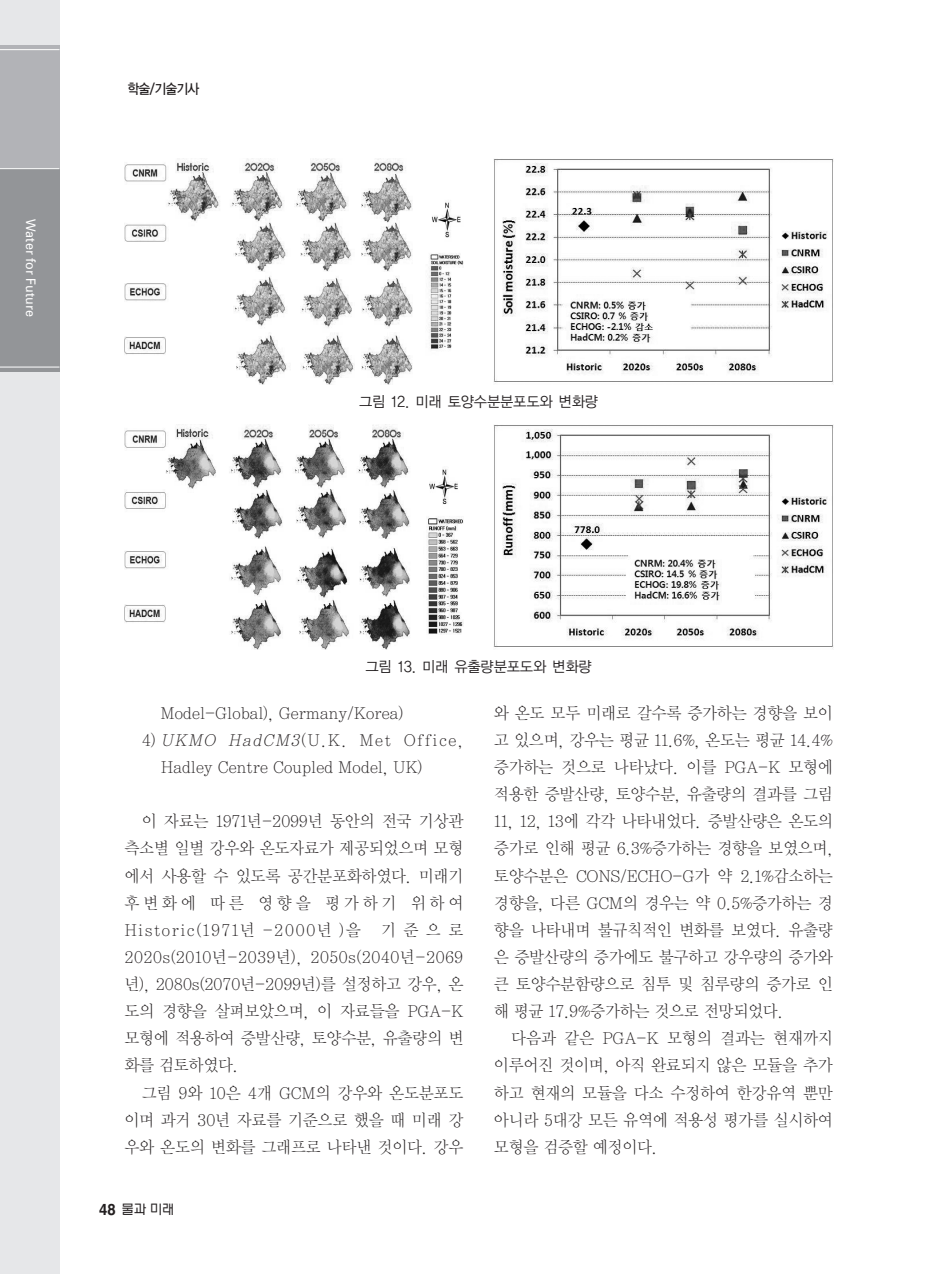
<style>
.page{position:relative;width:931px;height:1274px;background:#fff}
.page>*{position:absolute;margin:0;border:0;box-sizing:border-box;transform-origin:0 0}
.t1{font:16.62px/27.1px "Y Mj O11";letter-spacing:-.065em;color:#231f20;text-align:justify;scale:.95 1}
.t2{font:14.88px "YGO12";letter-spacing:-.07em;color:#231f20;scale:.95 1}
.t3{font:14px "YGO13";letter-spacing:-.125em;color:#231f20;scale:.9 1}
.t4{font:300 14px "HY Wul Nun";color:#231f20;scale:.9 1}
.t5{font:13.12px "Univers";color:#fff;scale:.96 1}
.s1{font-style:italic}
.s2{font-family:"Helvetica";font-weight:700;font-size:15.75px}
</style>
<div class="page">
<div style="left:0;top:0;width:60px;height:1274px;background:#e6e7e9"></div>
<div style="left:0;top:45px;width:60px;height:169px;background:#b2b3b7"></div>
<div style="left:0;top:169px;width:60px;height:203px;background:#939598"></div>
<hr style="left:0;top:367px;width:60px;height:1px;background:#fff">
<hr style="left:0;top:168px;width:60px;height:1px;background:#fff">
<hr style="left:0;top:49px;width:60px;height:1px;background:#fff">
<img style="left:124px;top:159px;width:340px;height:225px">
<img style="left:494px;top:159px;width:339px;height:225px">
<img style="left:124px;top:424px;width:340px;height:226px">
<img style="left:494px;top:425px;width:339px;height:224px">
<p class="t5" style="left:36px;top:219px;width:104px;rotate:90deg">Water for Future</p>
<p class="t3" style="left:127px;top:82px;width:82px">학술/기술기사</p>
<p class="t2" style="left:359px;top:395px;width:254px">그림 12. 미래 토양수분분포도와 변화량</p>
<p class="t2" style="left:365px;top:660px;width:241px">그림 13. 미래 유출량분포도와 변화량</p>
<p class="t1" style="left:160px;top:700px;width:258px">Model-Global), Germany/Korea)</p>
<p class="t1" style="left:160px;top:727px;width:321px;text-indent:-19px">4) <span class="s1">UKMO HadCM3</span>(U.K. Met Office,<br>Hadley Centre Coupled Model, UK)</p>
<p class="t1" style="left:124px;top:809px;width:359px;text-indent:17px">이 자료는 1971년-2099년 동안의 전국 기상관 측소별 일별 강우와 온도자료가 제공되었으며 모형 에서 사용할 수 있도록 공간분포화하였다. 미래기 후변화에 따른 영향을 평가하기 위하여 Historic(1971년 -2000년 )을 기 준 으 로 2020s(2010년-2039년), 2050s(2040년-2069 년), 2080s(2070년-2099년)를 설정하고 강우, 온 도의 경향을 살펴보았으며, 이 자료들을 PGA-K 모형에 적용하여 증발산량, 토양수분, 유출량의 변 화를 검토하였다.</p>
<p class="t1" style="left:124px;top:1080px;width:359px;text-indent:17px">그림 9와 10은 4개 GCM의 강우와 온도분포도 이며 과거 30년 자료를 기준으로 했을 때 미래 강 우와 온도의 변화를 그래프로 나타낸 것이다. 강우</p>
<p class="t4" style="left:99px;top:1204px;width:85px"><span class="s2">48</span> 물과 미래</p>
<p class="t1" style="left:494px;top:700px;width:359px">와 온도 모두 미래로 갈수록 증가하는 경향을 보이 고 있으며, 강우는 평균 11.6%, 온도는 평균 14.4% 증가하는 것으로 나타났다. 이를 PGA-K 모형에 적용한 증발산량, 토양수분, 유출량의 결과를 그림 11, 12, 13에 각각 나타내었다. 증발산량은 온도의 증가로 인해 평균 6.3%증가하는 경향을 보였으며, 토양수분은 CONS/ECHO-G가 약 2.1%감소하는 경향을, 다른 GCM의 경우는 약 0.5%증가하는 경 향을 나타내며 불규칙적인 변화를 보였다. 유출량 은 증발산량의 증가에도 불구하고 강우량의 증가와 큰 토양수분함량으로 침투 및 침루량의 증가로 인 해 평균 17.9%증가하는 것으로 전망되었다.</p>
<p class="t1" style="left:494px;top:1026px;width:359px;text-indent:17px">다음과 같은 PGA-K 모형의 결과는 현재까지 이루어진 것이며, 아직 완료되지 않은 모듈을 추가 하고 현재의 모듈을 다소 수정하여 한강유역 뿐만 아니라 5대강 모든 유역에 적용성 평가를 실시하여 모형을 검증할 예정이다.</p>
</div>
